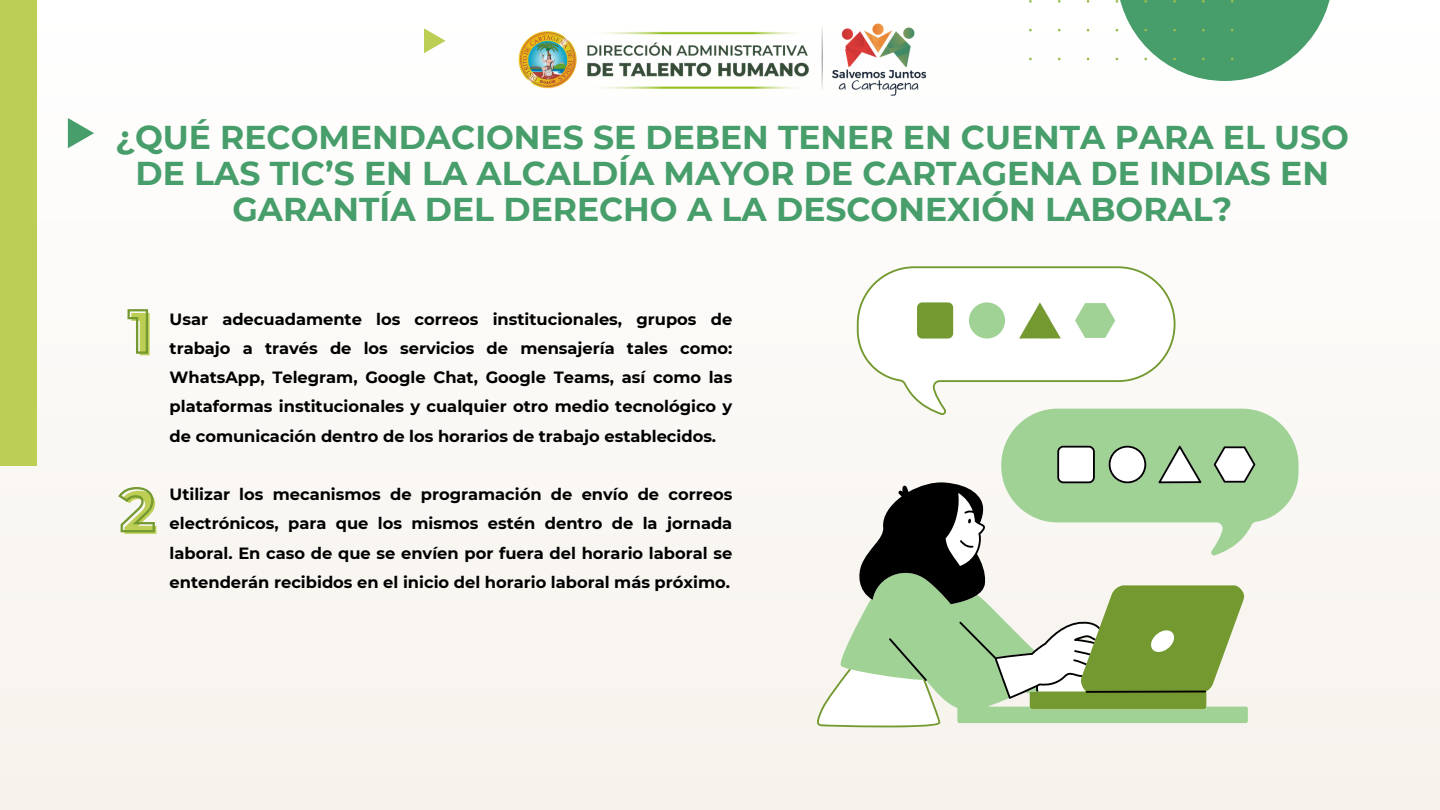
<style>
.page{position:relative;width:1440px;height:810px;background:#fbf9f6}
.page>*{position:absolute;margin:0;border:0;box-sizing:border-box;transform-origin:0 0}
.t1{font:700 60.5px "Montserrat";color:#bdce55}
.t2{font:700 33px/36px "Montserrat";color:#479e6b;text-align:center}
.t3{font:700 16.3px/29.2px "Montserrat";color:#000;text-align:justify}
</style>
<div class="page">
<svg style="left:1117px;top:0;width:213px;height:81px;fill:#479e6b"></svg>
<svg style="left:424px;top:28px;width:22px;height:25px"></svg>
<div style="left:0;top:0;width:37px;height:466px;background:#bdce55"></div>
<img style="left:518px;top:23px;width:409px;height:73px">
<svg style="left:817px;top:266px;width:429px;height:461px"></svg>
<svg style="left:837px;top:302px;width:462px;height:421px"></svg>
<svg style="left:857px;top:446px;width:398px;height:253px"></svg>
<svg style="left:127px;top:309px;width:22px;height:45px"></svg>
<svg style="left:118px;top:487px;width:37px;height:46px"></svg>
<svg style="left:68px;top:118px;width:26px;height:30px"></svg>
<p class="t2" style="left:116px;top:119px;width:1235px">¿QUÉ RECOMENDACIONES SE DEBEN TENER EN CUENTA PARA EL USO<br>DE LAS TIC’S EN LA ALCALDÍA MAYOR DE CARTAGENA DE INDIAS EN<br>GARANTÍA DEL DERECHO A LA DESCONEXIÓN LABORAL?</p>
<p class="t1" style="left:131px;top:297px;width:25px">1</p>
<p class="t3" style="left:170px;top:304px;width:564px">Usar adecuadamente los correos institucionales, grupos de trabajo a través de los servicios de mensajería tales como:<br>WhatsApp, Telegram, Google Chat, Google Teams, así como las plataformas institucionales y cualquier otro medio tecnológico y de comunicación dentro de los horarios de trabajo establecidos.</p>
<p class="t1" style="left:122px;top:475px;width:37px">2</p>
<p class="t3" style="left:170px;top:480px;width:564px">Utilizar los mecanismos de programación de envío de correos electrónicos, para que los mismos estén dentro de la jornada laboral. En caso de que se envíen por fuera del horario laboral se entenderán recibidos en el inicio del horario laboral más próximo.</p>
</div>
